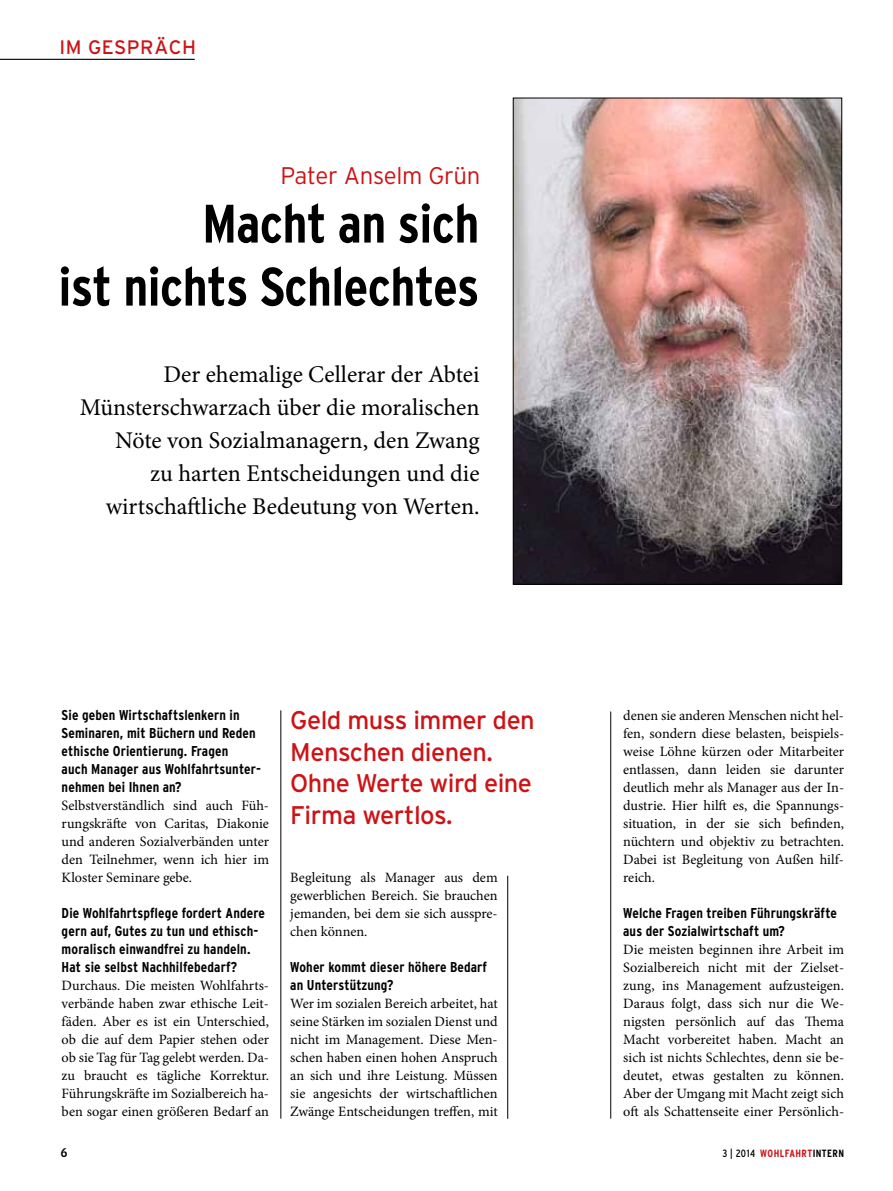
<style>
.page{position:relative;width:893px;height:1191px;background:#fff}
.page>*{position:absolute;margin:0;border:0;box-sizing:border-box;transform-origin:0 0}
.t1{font:700 condensed 54px/63px "Interstate";letter-spacing:-.01em;color:#000;text-align:right}
.t2{font:25.5px/31.5px "Interstate";letter-spacing:-.02em;color:#cd1316}
.t3{font:24px/33px "Minion Pro";color:#000;text-align:right}
.t4{font:300 24px "Interstate";letter-spacing:-.01em;color:#cd1316}
.t5{font:19.5px "Interstate";color:#cd1316}
.t6{font:14.25px/18px "Minion Pro";color:#000;text-align:justify}
.t7{font:700 condensed 14.25px/18px "Interstate";letter-spacing:.01em;color:#000}
.t8{font:12px "Bell Centennial Std Name Num";color:#000}
.t9{font:700 condensed 10.5px "Interstate";color:#cd1316}
.s1{font-weight:400;color:#000}
.s2{color:#000}
</style>
<div class="page">
<hr style="left:0;top:59px;width:195px;height:1px;background:#000">
<img style="left:515px;top:100px;width:325px;height:482px">
<div style="left:513px;top:98px;width:329px;height:486px;border:1px solid #000"></div>
<hr style="left:281px;top:710px;width:1px;height:408px;background:#000">
<hr style="left:610px;top:711px;width:1px;height:407px;background:#000">
<hr style="left:507px;top:875px;width:1px;height:243px;background:#000">
<h3 class="t5" style="left:60px;top:36px;width:138px">im Gespräch</h3>
<h3 class="t4" style="left:281px;top:162px;width:201px">Pater Anselm Grün</h3>
<h1 class="t1" style="left:58px;top:192px;width:422px">Macht an sich<br>ist nichts Schlechtes</h1>
<h3 class="t3" style="left:80px;top:357px;width:401px">Der ehemalige Cellerar der Abtei Münsterschwarzach über die moralischen Nöte von Sozialmanagern, den Zwang<br>zu harten Entscheidungen und die wirtschaftliche Bedeutung von Werten.</h3>
<p class="t7" style="left:62px;top:706px;width:201px">Sie geben Wirtschaftslenkern in<br>Seminaren, mit Büchern und Reden ethische Orientierung. Fragen<br>auch Manager aus Wohlfahrtsunter&shy;nehmen bei Ihnen an?</p>
<p class="t6" style="left:62px;top:797px;width:209px">Selbstverständlich sind auch Füh&shy;rungskräfte von Caritas, Diakonie und anderen Sozialverbänden unter den Teilnehmer, wenn ich hier im Kloster Seminare gebe.</p>
<p class="t7" style="left:62px;top:904px;width:205px">Die Wohlfahrtspflege fordert Andere gern auf, Gutes zu tun und ethisch&shy;moralisch einwandfrei zu handeln.<br>Hat sie selbst Nachhilfebedarf?</p>
<p class="t6" style="left:62px;top:976px;width:209px">Durchaus. Die meisten Wohlfahrts&shy;verbände haben zwar ethische Leit&shy;fäden. Aber es ist ein Unterschied, ob die auf dem Papier stehen oder ob sie Tag für Tag gelebt werden. Da&shy;zu braucht es tägliche Korrektur.<br>Führungskräfte im Sozialbereich ha&shy;ben sogar einen größeren Bedarf an</p>
<h2 class="t2" style="left:290px;top:704px;width:246px">Geld muss immer den<br>Menschen dienen.<br>Ohne Werte wird eine<br>Firma wertlos.</h2>
<p class="t6" style="left:623px;top:707px;width:222px">denen sie anderen Menschen nicht hel&shy;fen, sondern diese belasten, beispiels&shy;weise Löhne kürzen oder Mitarbeiter entlassen, dann leiden sie darunter deutlich mehr als Manager aus der In&shy;dustrie. Hier hilft es, die Spannungs&shy;situation, in der sie sich befinden, nüchtern und objektiv zu betrachten.<br>Dabei ist Begleitung von Außen hilf&shy;reich.</p>
<p class="t7" style="left:623px;top:904px;width:215px">Welche Fragen treiben Führungskräfte aus der Sozialwirtschaft um?</p>
<p class="t6" style="left:623px;top:940px;width:222px">Die meisten beginnen ihre Arbeit im Sozialbereich nicht mit der Zielset&shy;zung, ins Management aufzusteigen.<br>Daraus folgt, dass sich nur die We&shy;nigsten persönlich auf das Thema Macht vorbereitet haben. Macht an sich ist nichts Schlechtes, denn sie be&shy;deutet, etwas gestalten zu können.<br>Aber der Umgang mit Macht zeigt sich oft als Schattenseite einer Persönlich-</p>
<p class="t6" style="left:290px;top:868px;width:209px">Begleitung als Manager aus dem gewerblichen Bereich. Sie brauchen jemanden, bei dem sie sich ausspre&shy;chen können.</p>
<p class="t7" style="left:290px;top:958px;width:198px">Woher kommt dieser höhere Bedarf an Unterstützung?</p>
<p class="t6" style="left:290px;top:994px;width:209px">Wer im sozialen Bereich arbeitet, hat seine Stärken im sozialen Dienst und nicht im Management. Diese Men&shy;schen haben einen hohen Anspruch an sich und ihre Leistung. Müssen sie angesichts der wirtschaftlichen Zwänge Entscheidungen treffen, mit</p>
<p class="t8" style="left:61px;top:1144px;width:8px">6</p>
<p class="t9" style="left:722px;top:1147px;width:123px"><span class="s1">3 | 2014</span> Wohlfahrt<span class="s2">Intern</span></p>
</div>
